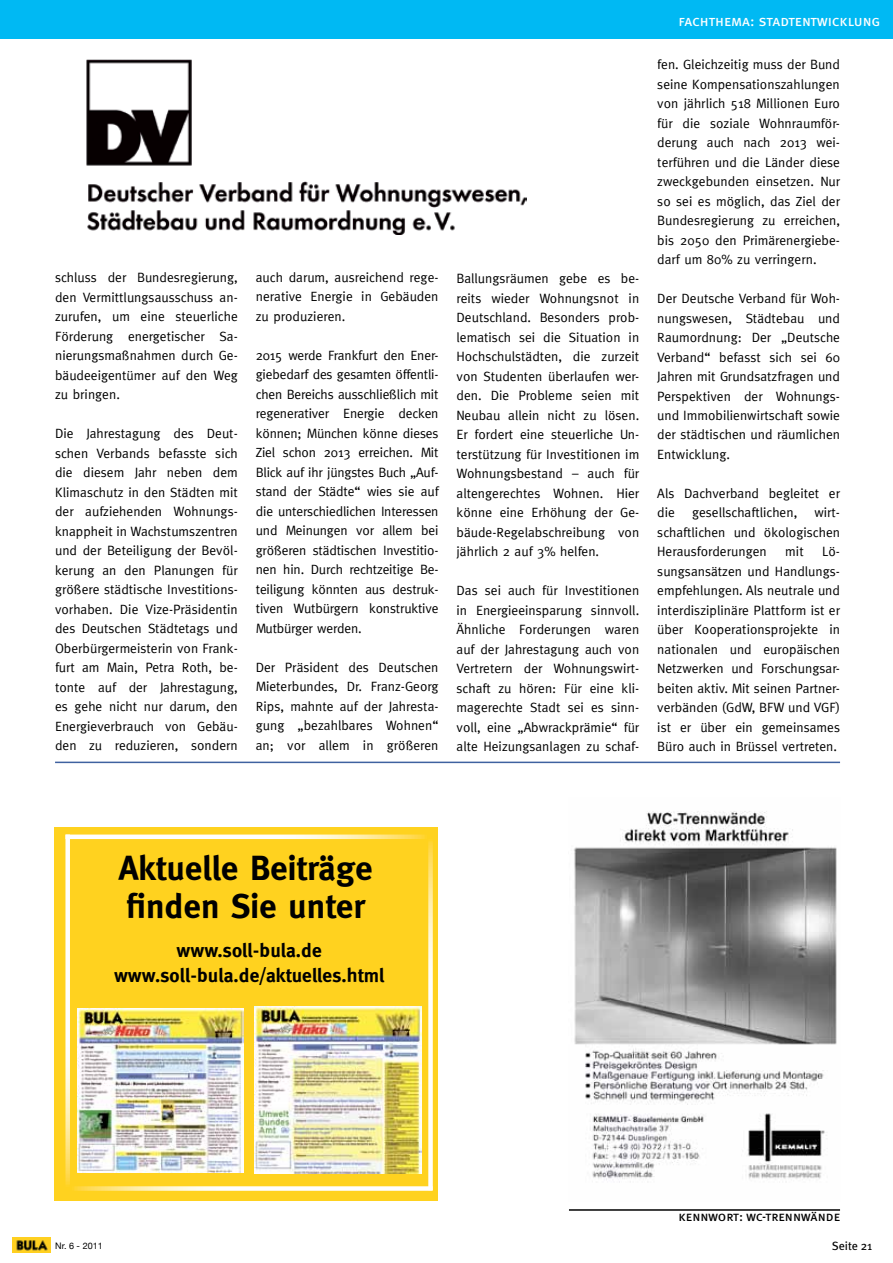
<style>
.page{position:relative;width:893px;height:1263px;background:#fff}
.page>*{position:absolute;margin:0;border:0;box-sizing:border-box;transform-origin:0 0}
.t1{font:700 34.5px/37.5px "Meta";letter-spacing:.005em;color:#000}
.t2{font:700 19.5px/25.5px "Meta";letter-spacing:.005em;color:#000;text-align:center}
.t3{font:15px "Meta Book Caps";letter-spacing:-.01em;color:#fff}
.t4{font:13.5px/19.5px "Meta";letter-spacing:.005em;color:#000;text-align:justify}
.t5{font:13.5px "Meta Book Caps";letter-spacing:.005em;color:#000}
.t6{font:12px "Meta";color:#000}
.t7{font:9px "Helvetica Neue";letter-spacing:.005em;color:#000}
</style>
<div class="page">
<img style="left:13px;top:1237px;width:38px;height:15px">
<hr style="left:0;top:0;width:1px;height:38px;background:#00b9f3">
<div style="left:1px;top:0;width:892px;height:38px;background:#00b9f3"></div>
<img style="left:574px;top:811px;width:263px;height:372px">
<hr style="left:569px;top:1209px;width:271px;height:2px;background:#000">
<img style="left:86px;top:60px;width:441px;height:175px">
<hr style="left:55px;top:762px;width:785px;height:1px;background:#3f62a0">
<div style="left:54px;top:827px;width:383px;height:374px;background:#ffd21f"></div>
<img style="left:77px;top:1008px;width:167px;height:164px">
<img style="left:255px;top:1007px;width:166px;height:166px">
<svg style="left:74px;top:1186px;width:359px;height:5px;background:#fff4ca"></svg>
<svg style="left:70px;top:834px;width:355px;height:5px;background:#fff3c8"></svg>
<svg style="left:65px;top:834px;width:5px;height:351px;background:#fff4cb"></svg>
<svg style="left:428px;top:841px;width:5px;height:349px;background:#fff4cb"></svg>
<p class="t4" style="left:55px;top:268px;width:184px">schluss der Bundesregierung, den Vermittlungsausschuss an&shy;zurufen, um eine steuerliche Förderung energetischer Sa&shy;nierungsmaßnahmen durch Ge&shy;bäudeeigentümer auf den Weg zu bringen.</p>
<p class="t4" style="left:55px;top:424px;width:184px">Die Jahrestagung des Deut&shy;schen Verbands befasste sich die diesem Jahr neben dem Klimaschutz in den Städten mit der aufziehenden Wohnungs&shy;knappheit in Wachstumszentren und der Beteiligung der Bevöl&shy;kerung an den Planungen für größere städtische Investitions&shy;vorhaben. Die Vize-Präsidentin des Deutschen Städtetags und Oberbürgermeisterin von Frank&shy;furt am Main, Petra Roth, be&shy;tonte auf der Jahrestagung, es gehe nicht nur darum, den Energieverbrauch von Gebäu&shy;den zu reduzieren, sondern</p>
<p class="t4" style="left:256px;top:267px;width:184px">auch darum, ausreichend rege&shy;nerative Energie in Gebäuden zu produzieren.</p>
<p class="t4" style="left:256px;top:345px;width:184px">2015 werde Frankfurt den Ener&shy;giebedarf des gesamten öffentli&shy;chen Bereichs ausschließlich mit regenerativer Energie decken können; München könne dieses Ziel schon 2013 erreichen. Mit Blick auf ihr jüngstes Buch „Auf&shy;stand der Städte“ wies sie auf die unterschiedlichen Interessen und Meinungen vor allem bei größeren städtischen Investitio&shy;nen hin. Durch rechtzeitige Be&shy;teiligung könnten aus destruk&shy;tiven Wutbürgern konstruktive Mutbürger werden.</p>
<p class="t4" style="left:256px;top:657px;width:184px">Der Präsident des Deutschen Mieterbundes, Dr. Franz-Georg Rips, mahnte auf der Jahresta&shy;gung „bezahlbares Wohnen“ an; vor allem in größeren</p>
<p class="t4" style="left:457px;top:269px;width:184px">Ballungsräumen gebe es be&shy;reits wieder Wohnungsnot in Deutschland. Besonders prob&shy;lematisch sei die Situation in Hochschulstädten, die zurzeit von Studenten überlaufen wer&shy;den. Die Probleme seien mit Neubau allein nicht zu lösen.<br>Er fordert eine steuerliche Un&shy;terstützung für Investitionen im Wohnungsbestand – auch für altengerechtes Wohnen. Hier könne eine Erhöhung der Ge&shy;bäude-Regelabschreibung von jährlich 2 auf 3% helfen.</p>
<p class="t4" style="left:457px;top:580px;width:184px">Das sei auch für Investitionen in Energieeinsparung sinnvoll.<br>Ähnliche Forderungen waren auf der Jahrestagung auch von Vertretern der Wohnungswirt&shy;schaft zu hören: Für eine kli&shy;magerechte Stadt sei es sinn&shy;voll, eine „Abwrackprämie“ für alte Heizungsanlagen zu schaf-</p>
<p class="t3" style="left:679px;top:12px;width:203px">fachthema: stadtentwicklung</p>
<p class="t4" style="left:657px;top:54px;width:184px">fen. Gleichzeitig muss der Bund seine Kompensationszahlungen von jährlich 518 Millionen Euro für die soziale Wohnraumför&shy;derung auch nach 2013 wei&shy;terführen und die Länder diese zweckgebunden einsetzen. Nur so sei es möglich, das Ziel der Bundesregierung zu erreichen, bis 2050 den Primärenergiebe&shy;darf um 80% zu verringern.</p>
<p class="t4" style="left:657px;top:288px;width:184px">Der Deutsche Verband für Woh&shy;nungswesen, Städtebau und Raumordnung: Der „Deutsche Verband“ befasst sich sei 60<br>Jahren mit Grundsatzfragen und Perspektiven der Wohnungs&shy;und Immobilienwirtschaft sowie der städtischen und räumlichen Entwicklung.</p>
<p class="t4" style="left:657px;top:483px;width:184px">Als Dachverband begleitet er die</p>
<p class="t4" style="left:692px;top:503px;width:107px">gesellschaftlichen,</p>
<p class="t4" style="left:657px;top:503px;width:184px;text-indent:157px">wirt&shy;schaftlichen und ökologischen Herausforderungen</p>
<p class="t4" style="left:785px;top:542px;width:20px">mit</p>
<p class="t4" style="left:657px;top:542px;width:184px;text-indent:165px">Lö&shy;sungsansätzen und Handlungs&shy;empfehlungen. Als neutrale und interdisziplinäre Plattform ist er über Kooperationsprojekte in nationalen und europäischen Netzwerken und Forschungsar&shy;beiten aktiv. Mit seinen Partner&shy;verbänden (GdW, BFW und VGF) ist er über ein gemeinsames Büro auch in Brüssel vertreten.</p>
<h1 class="t1" style="left:119px;top:849px;width:255px">Aktuelle Beiträge finden Sie unter</h1>
<h2 class="t2" style="left:114px;top:937px;width:272px">www.soll-bula.de www.soll-bula.de/aktuelles.html</h2>
<p class="t5" style="left:679px;top:1208px;width:163px">kennwort: wc-trennwände</p>
<p class="t7" style="left:55px;top:1240px;width:49px">Nr. 6 - 2011</p>
<p class="t6" style="left:832px;top:1239px;width:42px">Seite 21</p>
</div>
